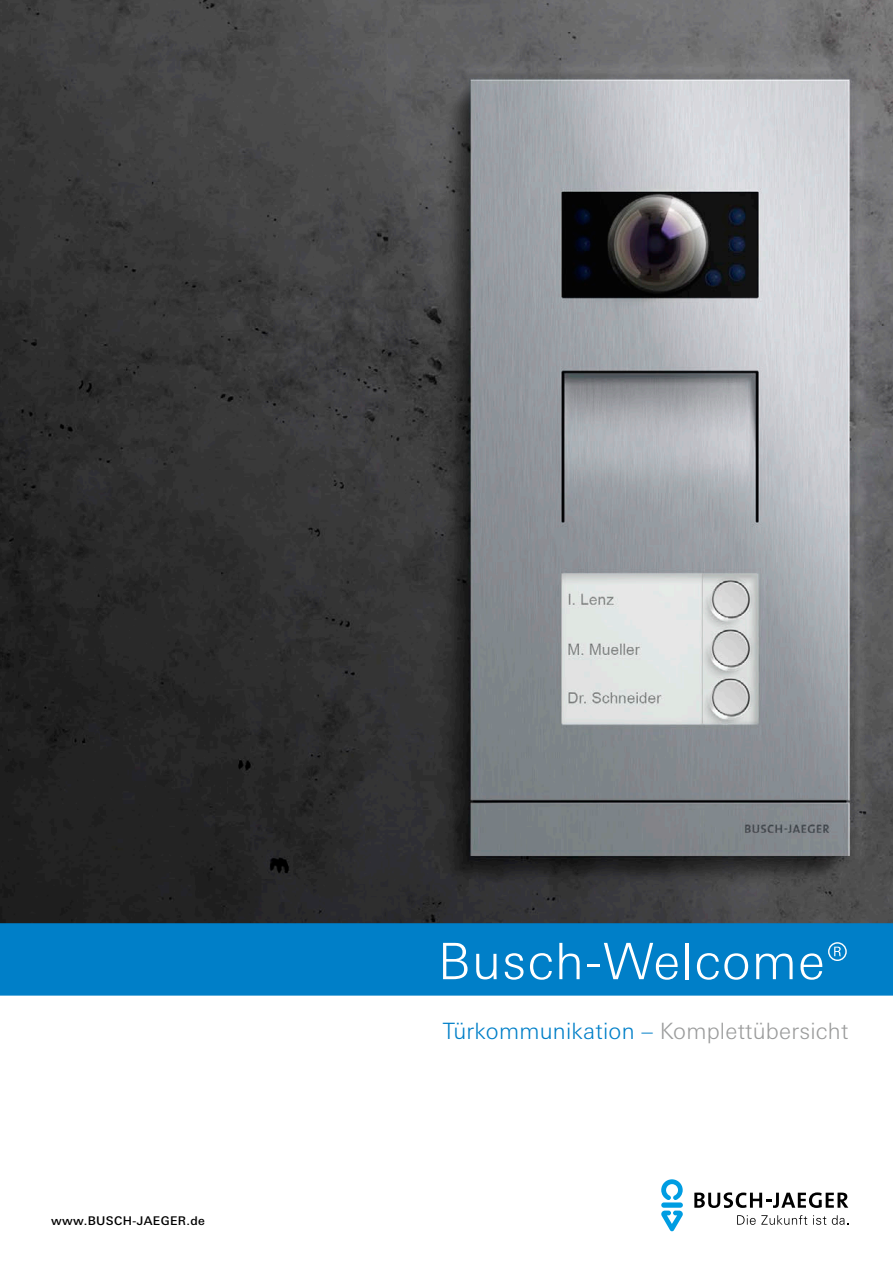
<style>
.page{position:relative;width:893px;height:1263px;background:#fff}
.page>*{position:absolute;margin:0;border:0;box-sizing:border-box;transform-origin:0 0}
.t1{font:300 50.25px "Univers Next Pro";letter-spacing:.025em;color:#fff}
.t2{font:300 22.5px "Univers Next Pro";letter-spacing:.01em;color:#007fc8}
.t3{font:500 12px "Univers Next Pro";letter-spacing:.03em;color:#000}
.s1{color:#9b9c9c}
</style>
<div class="page">
<img style="left:0;top:0;width:893px;height:923px">
<div style="left:0;top:923px;width:893px;height:72px;background:#007fc8"></div>
<svg style="left:694px;top:1192px;width:154px;height:16px"></svg>
<svg style="left:661px;top:1179px;width:22px;height:52px"></svg>
<svg style="left:737px;top:1215px;width:70px;height:10px"></svg>
<svg style="left:813px;top:1215px;width:13px;height:10px"></svg>
<svg style="left:832px;top:1215px;width:16px;height:10px"></svg>
<p class="t3" style="left:51px;top:1213px;width:155px">www.BUSCH-JAEGER.de</p>
<h1 class="t1" style="left:438px;top:932px;width:412px">Busch-Welcome®</h1>
<p class="t2" style="left:443px;top:1018px;width:407px">Türkommunikation – <span class="s1">Komplettübersicht</span></p>
</div>
